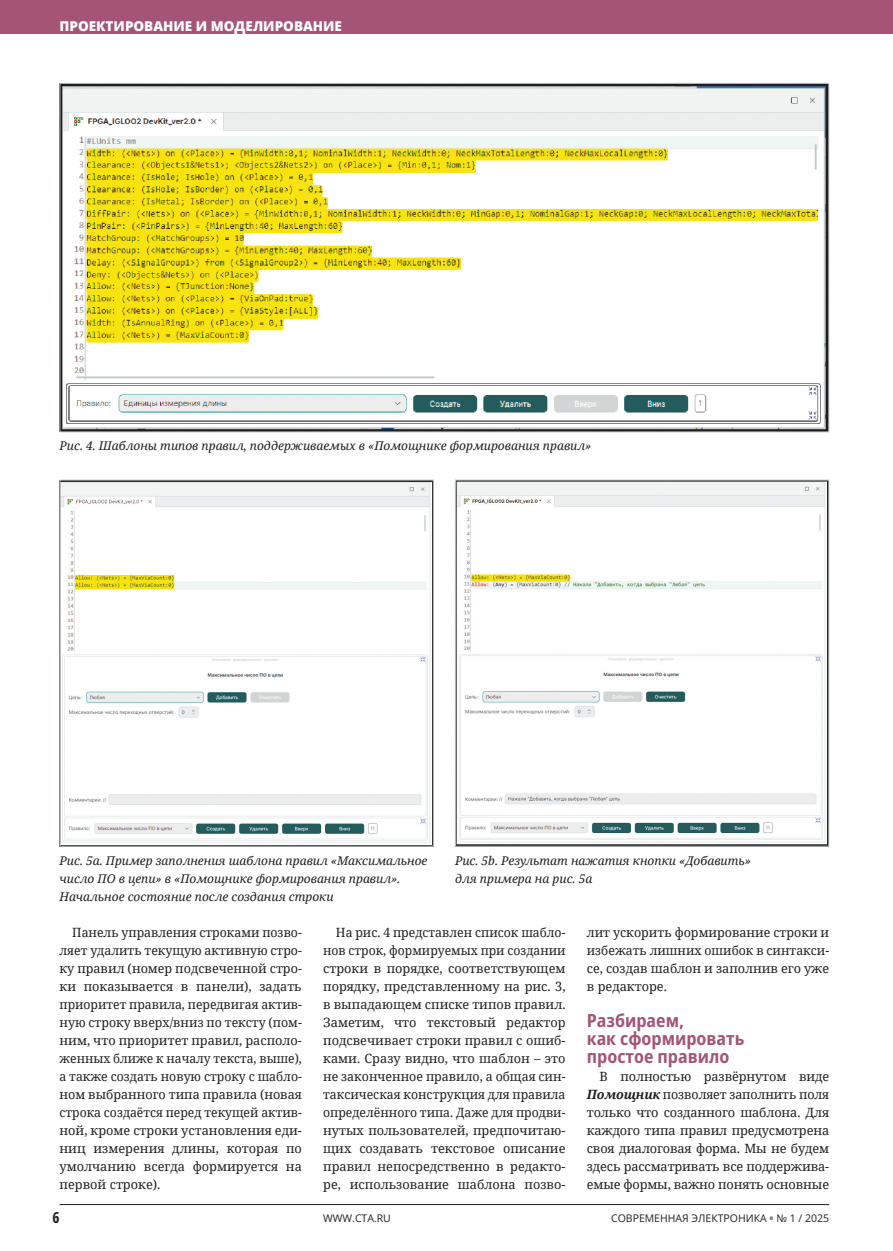
<style>
.page{position:relative;width:893px;height:1251px;background:#fff}
.page>*{position:absolute;margin:0;border:0;box-sizing:border-box;transform-origin:0 0}
.СТАТЬЯ_Заголовок_1{font:700 semi-condensed 18px/18px "Open Sans";color:#a45475}
.t1{font:700 15px "Open Sans Condensed";color:#231f20}
.t2{font:800 13.5px "Open Sans";color:#fff}
.СТАТЬЯ_Основной_текст{font:12.75px/18px "Noto Serif";color:#231f20;text-align:justify;scale:.96 1}
.СТАТЬЯ_Основной_текст-2{font:12.75px/18px "Noto Serif";color:#231f20;text-align:justify}
.СТАТЬЯ_Подрис_подпись{font:italic 12px/18px "Noto Serif";color:#231f20}
.t3{font:10.5px "Open Sans";color:#231f20}
.s1{font-weight:700;font-style:italic}
.s2{font-weight:800;color:#808285}
</style>
<div class="page">
<div style="left:0;top:0;width:893px;height:34px;background:#a45475"></div>
<hr style="left:60px;top:1203px;width:769px;height:1px;background:#231f20">
<img style="left:62px;top:85px;width:765px;height:345px">
<img style="left:62px;top:481px;width:370px;height:362px">
<div style="left:60px;top:479px;width:374px;height:367px;border:1px solid #c7c8ca"></div>
<img style="left:457px;top:481px;width:370px;height:362px">
<div style="left:455px;top:479px;width:374px;height:367px;border:1px solid #c7c8ca"></div>
<p class="t2" style="left:60px;top:17px;width:284px">ПРОЕКТИРОВАНИЕ И МОДЕЛИРОВАНИЕ</p>
<p class="СТАТЬЯ_Подрис_подпись" style="left:60px;top:436px;width:533px">Рис. 4. Шаблоны типов правил, поддерживаемых в «Помощнике формирования правил»</p>
<p class="СТАТЬЯ_Подрис_подпись" style="left:60px;top:850px;width:369px">Рис. 5a. Пример заполнения шаблона правил «Максимальное число ПО в цепи» в «Помощнике формирования правил».<br>Начальное состояние после создания строки</p>
<p class="СТАТЬЯ_Подрис_подпись" style="left:455px;top:850px;width:298px">Рис. 5b. Результат нажатия кнопки «Добавить» для примера на рис. 5a</p>
<p class="СТАТЬЯ_Основной_текст" style="left:60px;top:922px;width:254px;text-indent:13px">Панель управления строками позво&shy;ляет удалить текущую активную стро&shy;ку правил (номер подсвеченной стро&shy;ки показывается в панели), задать приоритет правила, передвигая актив&shy;ную строку вверх/вниз по тексту (пом&shy;ним, что приоритет правил, располо&shy;женных ближе к началу текста, выше), а также создать новую строку с шабло&shy;ном выбранного типа правила (новая строка создаётся перед текущей актив&shy;ной, кроме строки установления еди&shy;ниц измерения длины, которая по умолчанию всегда формируется на первой строке).</p>
<p class="СТАТЬЯ_Основной_текст" style="left:323px;top:922px;width:254px;text-indent:13px">На рис. 4 представлен список шабло&shy;нов строк, формируемых при создании строки в порядке, соответствующем порядку, представленному на рис. 3, в выпадающем списке типов правил.<br>Заметим, что текстовый редактор подсвечивает строки правил с ошиб&shy;ками. Сразу видно, что шаблон – это не законченное правило, а общая син&shy;таксическая конструкция для правила определённого типа. Даже для продви&shy;нутых пользователей, предпочитаю&shy;щих создавать текстовое описание правил непосредственно в редакто&shy;ре, использование шаблона позво-</p>
<p class="СТАТЬЯ_Основной_текст-2" style="left:587px;top:922px;width:244px">лит ускорить формирование строки и избежать лишних ошибок в синтакси&shy;се, создав шаблон и заполнив его уже в редакторе.</p>
<p class="СТАТЬЯ_Заголовок_1" style="left:587px;top:1010px;width:159px">Разбираем,<br>как сформировать простое правило</p>
<p class="СТАТЬЯ_Основной_текст-2" style="left:587px;top:1066px;width:244px;text-indent:13px">В полностью развёрнутом виде <span class="s1">Помощник</span> позволяет заполнить поля только что созданного шаблона. Для каждого типа правил предусмотрена своя диалоговая форма. Мы не будем здесь рассматривать все поддержива&shy;емые формы, важно понять основные</p>
<p class="t1" style="left:52px;top:1207px;width:9px">6</p>
<p class="t3" style="left:323px;top:1210px;width:69px">WWW.CTA.RU</p>
<p class="t3" style="left:611px;top:1210px;width:220px">СОВРЕМЕННАЯ ЭЛЕКТРОНИКА <span class="s2">•</span> № 1 / 2025</p>
</div>
